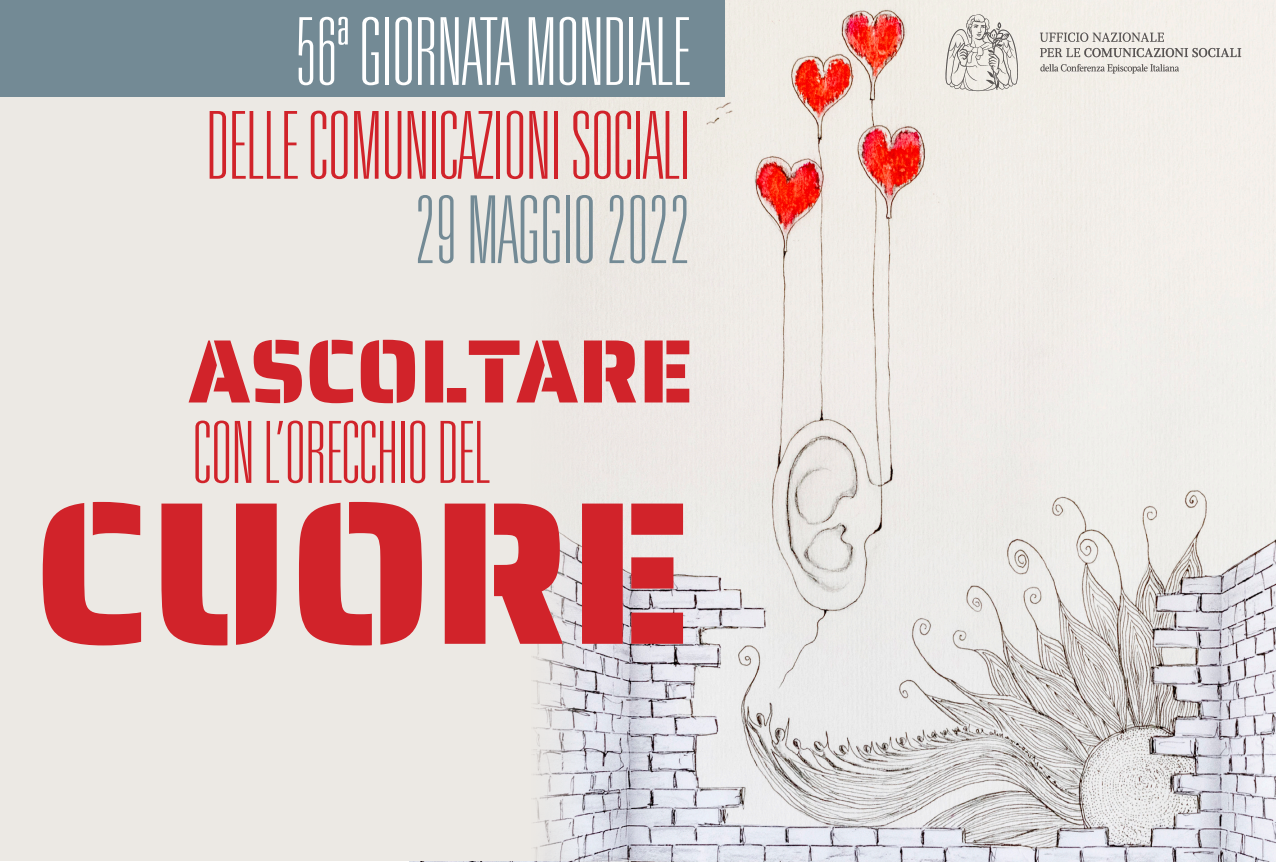
<style>
.page{position:relative;width:1276px;height:862px;background:#fff}
.page>*{position:absolute;margin:0;border:0;box-sizing:border-box;transform-origin:0 0}
.t1{font:203.55px "Saira Stencil One";color:#d1232a}
.t2{font:100 ultra-condensed 93.75px "Univers LT";color:#d1232a}
.t3{font:100 ultra-condensed 93.75px "Univers LT";color:#fff}
.t4{font:100 ultra-condensed 93.75px "Univers LT";color:#738a95}
.t5{font:90px "Saira Stencil One";color:#d1232a}
.t6{font:100 ultra-condensed 85.8px "Univers LT";color:#d1232a}
</style>
<div class="page">
<img style="left:409px;top:0;width:867px;height:861px">
<div style="left:0;top:0;width:584px;height:860px;background:#ece9e4"></div>
<div style="left:0;top:0;width:724px;height:96px;background:#738a95"></div>
<img style="left:934px;top:3px;width:320px;height:102px">
<p class="t3" style="left:295px;top:-1px;width:396px">56ª GIORNATA MONDIALE</p>
<p class="t2" style="left:206px;top:93px;width:485px">DELLE COMUNICAZIONI SOCIALI</p>
<p class="t4" style="left:415px;top:177px;width:277px">29 MAGGIO 2022</p>
<p class="t5" style="left:188px;top:297px;width:507px">ASCOLTARE</p>
<p class="t6" style="left:194px;top:404px;width:298px">CON L’ORECCHIO DEL</p>
<p class="t1" style="left:33px;top:406px;width:662px">CUORE</p>
</div>
